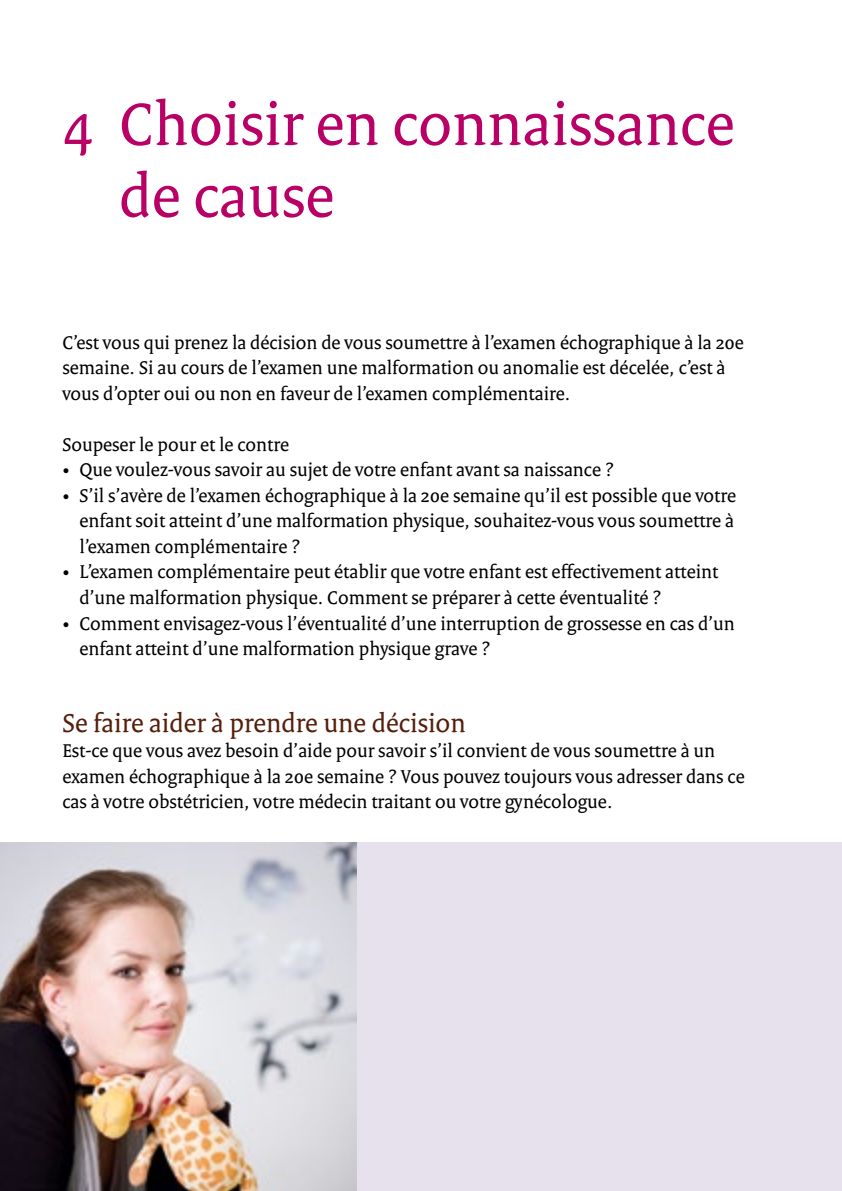
<style>
.page{position:relative;width:842px;height:1191px;background:#fff}
.page>*{position:absolute;margin:0;border:0;box-sizing:border-box;transform-origin:0 0}
._03_RIVM_Hoofdstukko{font:64px/72px "Rijksoverheid Serif";color:#b90066}
._05_RIVM_Paragraafko{font:28px "Rijksoverheid Serif";color:#551f0c}
._10_RIVM_Broodtekst{font:20px/25.6px "Rijksoverheid Serif";color:#000}
</style>
<div class="page">
<div style="left:356px;top:842px;width:486px;height:349px;background:#e6e1ed"></div>
<img style="left:0;top:842px;width:356px;height:349px">
<p class="_03_RIVM_Hoofdstukko" style="left:119px;top:88px;width:617px;text-indent:-57px">4 Choisir en connaissance de cause</p>
<p class="_10_RIVM_Broodtekst" style="left:62px;top:329px;width:683px">C’est vous qui prenez la décision de vous soumettre à l’examen échographique à la 20e semaine. Si au cours de l’examen une malformation ou anomalie est décelée, c’est à vous d’opter oui ou non en faveur de l’examen complémentaire.</p>
<p class="_10_RIVM_Broodtekst" style="left:62px;top:431px;width:228px">Soupeser le pour et le contre</p>
<p class="_10_RIVM_Broodtekst" style="left:62px;top:457px;width:553px">• Que voulez-vous savoir au sujet de votre enfant avant sa naissance ?</p>
<p class="_10_RIVM_Broodtekst" style="left:79px;top:482px;width:658px;text-align:justify;text-indent:-17px">• S’il s’avère de l’examen échographique à la 20e semaine qu’il est possible que votre enfant soit atteint d’une malformation physique, souhaitez-vous vous soumettre à l’examen complémentaire ?</p>
<p class="_10_RIVM_Broodtekst" style="left:79px;top:559px;width:640px;text-indent:-17px">• L’examen complémentaire peut établir que votre enfant est effectivement atteint d’une malformation physique. Comment se préparer à cette éventualité ?</p>
<p class="_10_RIVM_Broodtekst" style="left:79px;top:610px;width:657px;text-indent:-17px">• Comment envisagez-vous l’éventualité d’une interruption de grossesse en cas d’un enfant atteint d’une malformation physique grave ?</p>
<p class="_05_RIVM_Paragraafko" style="left:62px;top:706px;width:405px">Se faire aider à prendre une décision</p>
<p class="_10_RIVM_Broodtekst" style="left:62px;top:737px;width:684px">Est-ce que vous avez besoin d’aide pour savoir s’il convient de vous soumettre à un examen échographique à la 20e semaine ? Vous pouvez toujours vous adresser dans ce cas à votre obstétricien, votre médecin traitant ou votre gynécologue.</p>
</div>
